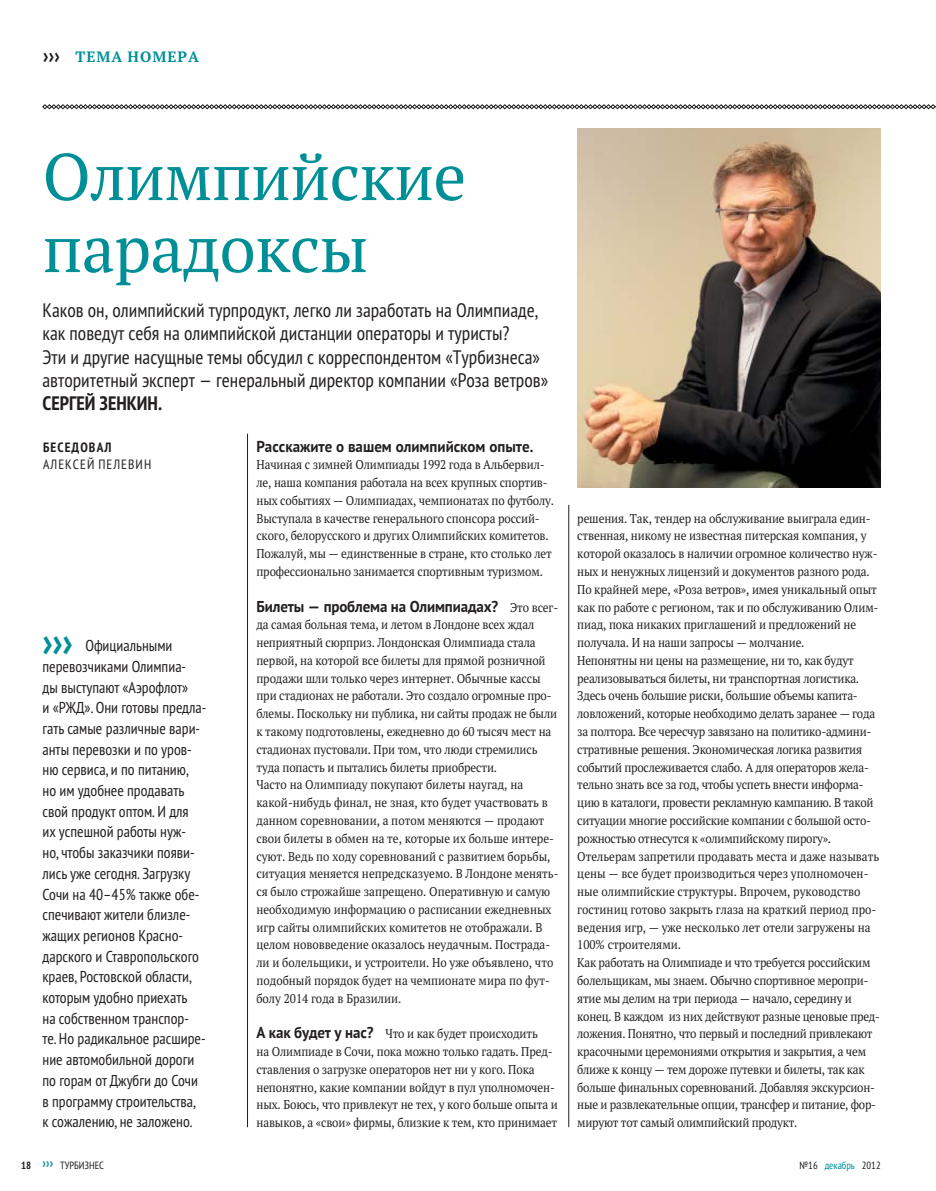
<style>
.page{position:relative;width:936px;height:1191px;background:#fff}
.page>*{position:absolute;margin:0;border:0;box-sizing:border-box;transform-origin:0 0}
.t1{font:66px/72px "PT Serif Pro";letter-spacing:-.01em;color:#008f97}
.t2{font:700 condensed 40.5px "PT Sans Pro";color:#008f97}
.t3{font:condensed 19.5px/23.4px "PT Sans Pro";color:#231f1f}
.t4{font:700 condensed 19.5px "PT Sans Pro";color:#231f1f}
.t5{font:condensed 15.75px/20.7px "PT Sans Pro";color:#231f1f}
.t6{font:700 15.75px "PT Sans Pro";color:#231f1f;scale:.95 1}
.t7{font:700 15px "PT Serif Pro";letter-spacing:.07em;color:#008f97}
.t8{font:condensed 13.5px "PT Sans Pro";letter-spacing:.08em;color:#231f1f}
.t9{font:700 condensed 13.5px "PT Sans Pro";letter-spacing:.08em;color:#231f1f}
.t10{font:12.75px/17.9px "PT Serif Pro";letter-spacing:-.01em;color:#231f1f;scale:.9 1}
.t11{font:condensed 10.5px "PT Sans Pro";color:#231f1f}
.s1{font-family:"PT Sans Pro";font-stretch:condensed;font-size:21px;color:#231f1f}
.s2{font-family:"PT Serif Pro";font-weight:400;font-size:12.75px}
.s3{font-family:"PT Sans Pro";font-weight:700;font-size:15.75px}
.s4{font-weight:700}
.s5{font-weight:700;font-size:13.5px;color:#008f97}
.s6{color:#008f97}
</style>
<div class="page">
<svg style="left:42px;top:104px;width:893px;height:5px"></svg>
<img style="left:577px;top:128px;width:303px;height:359px">
<hr style="left:247px;top:434px;width:1px;height:693px;background:#231f1f">
<hr style="left:568px;top:505px;width:1px;height:622px;background:#231f1f">
<p class="t7" style="left:43px;top:51px;width:157px"><span class="s1">›››</span> ТЕМА НОМЕРА</p>
<h1 class="t1" style="left:43px;top:148px;width:425px">Олимпийские парадоксы</h1>
<p class="t3" style="left:43px;top:300px;width:507px">Каков он, олимпийский турпродукт, легко ли заработать на Олимпиаде, как поведут себя на олимпийской дистанции операторы и туристы?<br>Эти и другие насущные темы обсудил с корреспондентом «Турбизнеса» авторитетный эксперт — генеральный директор компании «Роза ветров»</p>
<h3 class="t4" style="left:43px;top:396px;width:121px">СЕРГЕЙ ЗЕНКИН.</h3>
<p class="t9" style="left:43px;top:442px;width:70px">БЕСЕДОВАЛ</p>
<p class="t8" style="left:43px;top:460px;width:110px">АЛЕКСЕЙ ПЕЛЕВИН</p>
<p class="t6" style="left:256px;top:440px;width:293px">Расскажите о вашем олимпийском опыте.</p>
<p class="t10" style="left:256px;top:457px;width:332px">Начиная с зимней Олимпиады 1992 года в Альбервил&shy;ле, наша компания работала на всех крупных спортив&shy;ных событиях — Олимпиадах, чемпионатах по футболу.<br>Выступала в качестве генерального спонсора россий&shy;ского, белорусского и других Олимпийских комитетов.<br>Пожалуй, мы — единственные в стране, кто столько лет профессионально занимается спортивным туризмом.</p>
<p class="t6" style="left:256px;top:600px;width:319px">Билеты — проблема на Олимпиадах? <span class="s2">Это всег-</span></p>
<p class="t10" style="left:256px;top:617px;width:337px">да самая больная тема, и летом в Лондоне всех ждал неприятный сюрприз. Лондонская Олимпиада стала первой, на которой все билеты для прямой розничной продажи шли только через интернет. Обычные кассы при стадионах не работали. Это создало огромные про&shy;блемы. Поскольку ни публика, ни сайты продаж не были к такому подготовлены, ежедневно до 60 тысяч мест на стадионах пустовали. При том, что люди стремились туда попасть и пытались билеты приобрести.<br>Часто на Олимпиаду покупают билеты наугад, на какой-нибудь финал, не зная, кто будет участвовать в данном соревновании, а потом меняются — продают свои билеты в обмен на те, которые их больше интере&shy;суют. Ведь по ходу соревнований с развитием борьбы, ситуация меняется непредсказуемо. В Лондоне менять&shy;ся было строжайше запрещено. Оперативную и самую необходимую информацию о расписании ежедневных игр сайты олимпийских комитетов не отображали. В целом нововведение оказалось неудачным. Пострада&shy;ли и болельщики, и устроители. Но уже объявлено, что подобный порядок будет на чемпионате мира по фут&shy;болу 2014 года в Бразилии.</p>
<p class="t10" style="left:256px;top:1026px;width:336px"><span class="s3">А как будет у нас?</span> Что и как будет происходить<br>на Олимпиаде в Сочи, пока можно только гадать. Пред&shy;ставления о загрузке операторов нет ни у кого. Пока непонятно, какие компании войдут в пул уполномочен&shy;ных. Боюсь, что привлекут не тех, у кого больше опыта и навыков, а «свои» фирмы, близкие к тем, кто принимает</p>
<h2 class="t2" style="left:43px;top:631px;width:32px">›››</h2>
<p class="t5" style="left:43px;top:637px;width:165px;text-indent:43px">Официальными перевозчиками Олимпиа-<br>ды выступают «Аэрофлот»<br>и «РЖД». Они готовы предла&shy;гать самые различные вари&shy;анты перевозки и по уров&shy;ню сервиса, и по питанию, но им удобнее продавать свой продукт оптом. И для<br>их успешной работы нуж&shy;но, чтобы заказчики появи&shy;лись уже сегодня. Загрузку<br>Сочи на 40–45% также обе&shy;спечивают жители близле&shy;жащих регионов Красно&shy;дарского и Ставропольского краев, Ростовской области, которым удобно приехать<br>на собственном транспор&shy;те. Но радикальное расшире&shy;ние автомобильной дороги по горам от Джубги до Сочи в программу строительства,<br>к сожалению, не заложено.</p>
<p class="t10" style="left:577px;top:511px;width:338px">решения. Так, тендер на обслуживание выиграла един&shy;ственная, никому не известная питерская компания, у которой оказалось в наличии огромное количество нуж&shy;ных и ненужных лицензий и документов разного рода.<br>По крайней мере, «Роза ветров», имея уникальный опыт как по работе с регионом, так и по обслуживанию Олим&shy;пиад, пока никаких приглашений и предложений не получала. И на наши запросы — молчание.<br>Непонятны ни цены на размещение, ни то, как будут реализовываться билеты, ни транспортная логистика.<br>Здесь очень большие риски, большие объемы капита&shy;ловложений, которые необходимо делать заранее — года за полтора. Все чересчур завязано на политико-админи&shy;стративные решения. Экономическая логика развития событий прослеживается слабо. А для операторов жела&shy;тельно знать все за год, чтобы успеть внести информа&shy;цию в каталоги, провести рекламную кампанию. В такой ситуации многие российские компании с большой осто&shy;рожностью отнесутся к «олимпийскому пирогу».<br>Отельерам запретили продавать места и даже называть цены — все будет производиться через уполномочен&shy;ные олимпийские структуры. Впрочем, руководство гостиниц готово закрыть глаза на краткий период про&shy;ведения игр, — уже несколько лет отели загружены на 100% строителями.<br>Как работать на Олимпиаде и что требуется российским болельщикам, мы знаем. Обычно спортивное меропри&shy;ятие мы делим на три периода — начало, середину и конец. В каждом из них действуют разные ценовые пред&shy;ложения. Понятно, что первый и последний привлекают красочными церемониями открытия и закрытия, а чем ближе к концу — тем дороже путевки и билеты, так как больше финальных соревнований. Добавляя экскурсион&shy;ные и развлекательные опции, трансфер и питание, фор&shy;мируют тот самый олимпийский продукт.</p>
<p class="t11" style="left:21px;top:1161px;width:84px"><span class="s4">18</span> <span class="s5">›››</span> ТУРБИЗНЕС</p>
<p class="t11" style="left:800px;top:1161px;width:83px">№16 <span class="s6">декабрь</span> 2012</p>
</div>
